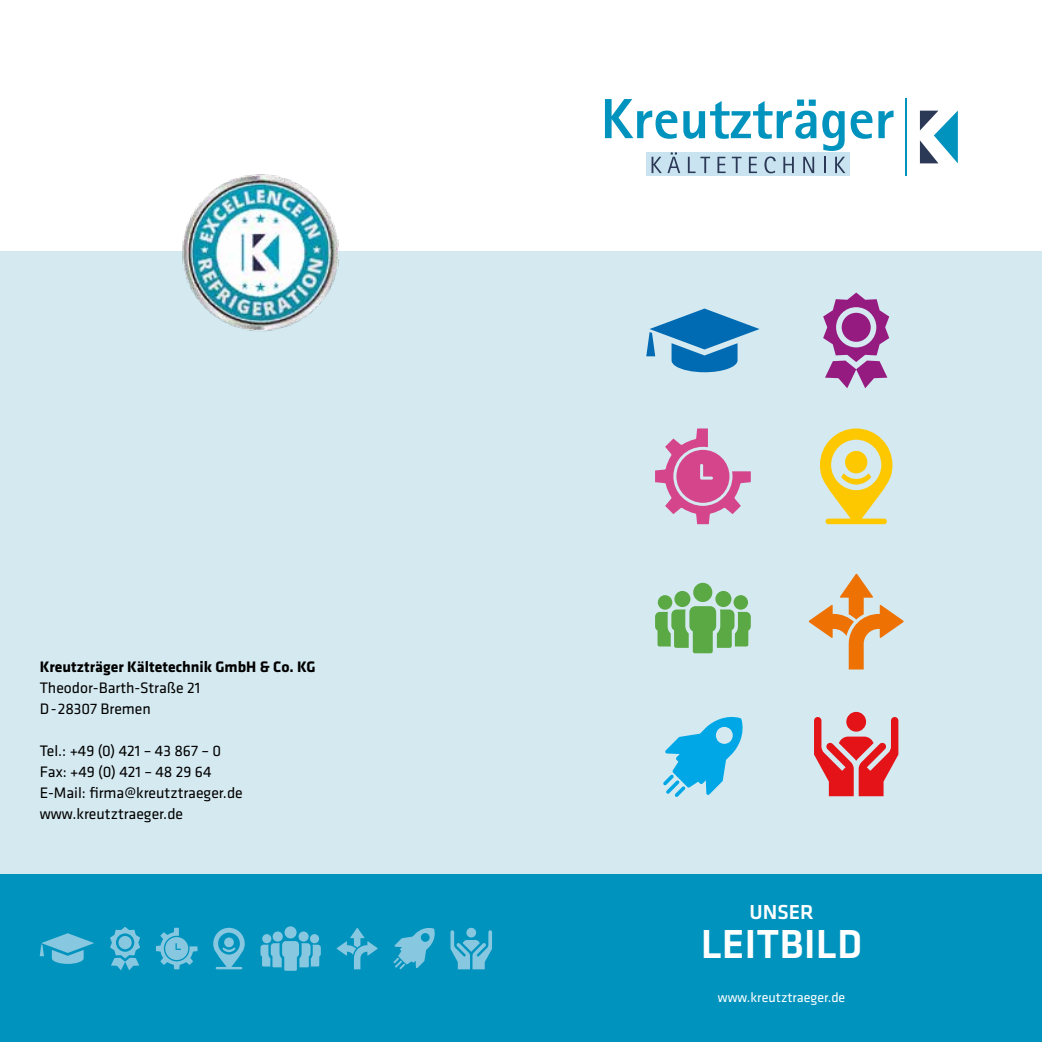
<style>
.page{position:relative;width:1042px;height:1042px;background:#fff}
.page>*{position:absolute;margin:0;border:0;box-sizing:border-box;transform-origin:0 0}
.t1{font:500 42px "Klavika";color:#fff}
.t2{font:500 21px "Klavika";color:#fff}
.t3{font:15.75px/21px "Klavika";color:#000}
.t4{font:700 15.75px "Klavika";color:#000}
.t5{font:14px "Klavika";color:#fff}
</style>
<div class="page">
<div style="left:0;top:251px;width:1042px;height:791px;background:#d5e9f0"></div>
<div style="left:0;top:874px;width:1042px;height:168px;background:#0093be"></div>
<svg style="left:646px;top:308px;width:113px;height:64px"></svg>
<svg style="left:663px;top:716px;width:80px;height:81px"></svg>
<svg style="left:920px;top:111px;width:38px;height:52px"></svg>
<hr style="left:905px;top:98px;width:2px;height:78px;background:#0093be">
<svg style="left:605px;top:99px;width:72px;height:40px"></svg>
<svg style="left:683px;top:100px;width:133px;height:39px"></svg>
<svg style="left:822px;top:111px;width:22px;height:40px"></svg>
<svg style="left:850px;top:111px;width:22px;height:28px"></svg>
<svg style="left:878px;top:111px;width:15px;height:27px"></svg>
<div style="left:646px;top:152px;width:203px;height:23px;background:#c9e3f0"></div>
<svg style="left:651px;top:152px;width:29px;height:21px"></svg>
<svg style="left:688px;top:157px;width:22px;height:16px"></svg>
<svg style="left:717px;top:157px;width:8px;height:16px"></svg>
<svg style="left:732px;top:157px;width:9px;height:16px"></svg>
<svg style="left:749px;top:157px;width:8px;height:16px"></svg>
<svg style="left:764px;top:156px;width:12px;height:17px"></svg>
<svg style="left:783px;top:157px;width:11px;height:16px"></svg>
<svg style="left:803px;top:157px;width:11px;height:16px"></svg>
<svg style="left:824px;top:157px;width:1px;height:16px"></svg>
<svg style="left:835px;top:157px;width:10px;height:16px"></svg>
<img style="left:182px;top:174px;width:157px;height:157px">
<div style="left:846px;top:712px;width:20px;height:19px;background:#e31318;border-radius:50%"></div>
<svg style="left:814px;top:717px;width:84px;height:79px"></svg>
<svg style="left:820px;top:428px;width:72px;height:96px"></svg>
<div style="left:674px;top:591px;width:16px;height:16px;background:#5ba945;border-radius:50%"></div>
<div style="left:693px;top:583px;width:19px;height:19px;background:#5ba945;border-radius:50%"></div>
<div style="left:715px;top:591px;width:16px;height:16px;background:#5ba945;border-radius:50%"></div>
<div style="left:658px;top:595px;width:14px;height:15px;background:#5ba945;border-radius:50%"></div>
<svg style="left:655px;top:606px;width:96px;height:47px"></svg>
<div style="left:733px;top:595px;width:15px;height:15px;background:#5ba945;border-radius:50%"></div>
<svg style="left:823px;top:292px;width:66px;height:96px"></svg>
<svg style="left:808px;top:573px;width:96px;height:96px"></svg>
<svg style="left:655px;top:428px;width:96px;height:96px"></svg>
<svg style="left:40px;top:933px;width:54px;height:31px"></svg>
<svg style="left:393px;top:928px;width:42px;height:41px"></svg>
<svg style="left:466px;top:928px;width:10px;height:9px"></svg>
<svg style="left:450px;top:930px;width:42px;height:39px"></svg>
<svg style="left:213px;top:928px;width:32px;height:41px"></svg>
<div style="left:273px;top:931px;width:10px;height:10px;background:#87c8e0;border-radius:50%"></div>
<div style="left:284px;top:926px;width:13px;height:12px;background:#87c8e0;border-radius:50%"></div>
<div style="left:298px;top:931px;width:11px;height:10px;background:#87c8e0;border-radius:50%"></div>
<div style="left:262px;top:934px;width:9px;height:9px;background:#87c8e0;border-radius:50%"></div>
<svg style="left:260px;top:941px;width:61px;height:30px"></svg>
<div style="left:310px;top:934px;width:9px;height:9px;background:#87c8e0;border-radius:50%"></div>
<svg style="left:110px;top:927px;width:30px;height:43px"></svg>
<svg style="left:336px;top:927px;width:42px;height:42px"></svg>
<svg style="left:156px;top:928px;width:41px;height:41px"></svg>
<p class="t4" style="left:40px;top:658px;width:277px">Kreutzträger Kältetechnik GmbH &amp; Co. KG</p>
<p class="t3" style="left:40px;top:678px;width:162px">Theodor-Barth-Straße 21<br>D-28307 Bremen</p>
<p class="t3" style="left:40px;top:741px;width:205px">Tel.: +49 (0) 421 – 43 867 – 0<br>Fax: +49 (0) 421 – 48 29 64<br>E-Mail: firma@kreutztraeger.de www.kreutztraeger.de</p>
<h2 class="t2" style="left:749px;top:900px;width:66px">UNSER</h2>
<h1 class="t1" style="left:701px;top:921px;width:163px">LEITBILD</h1>
<p class="t5" style="left:718px;top:989px;width:129px">www.kreutztraeger.de</p>
</div>
